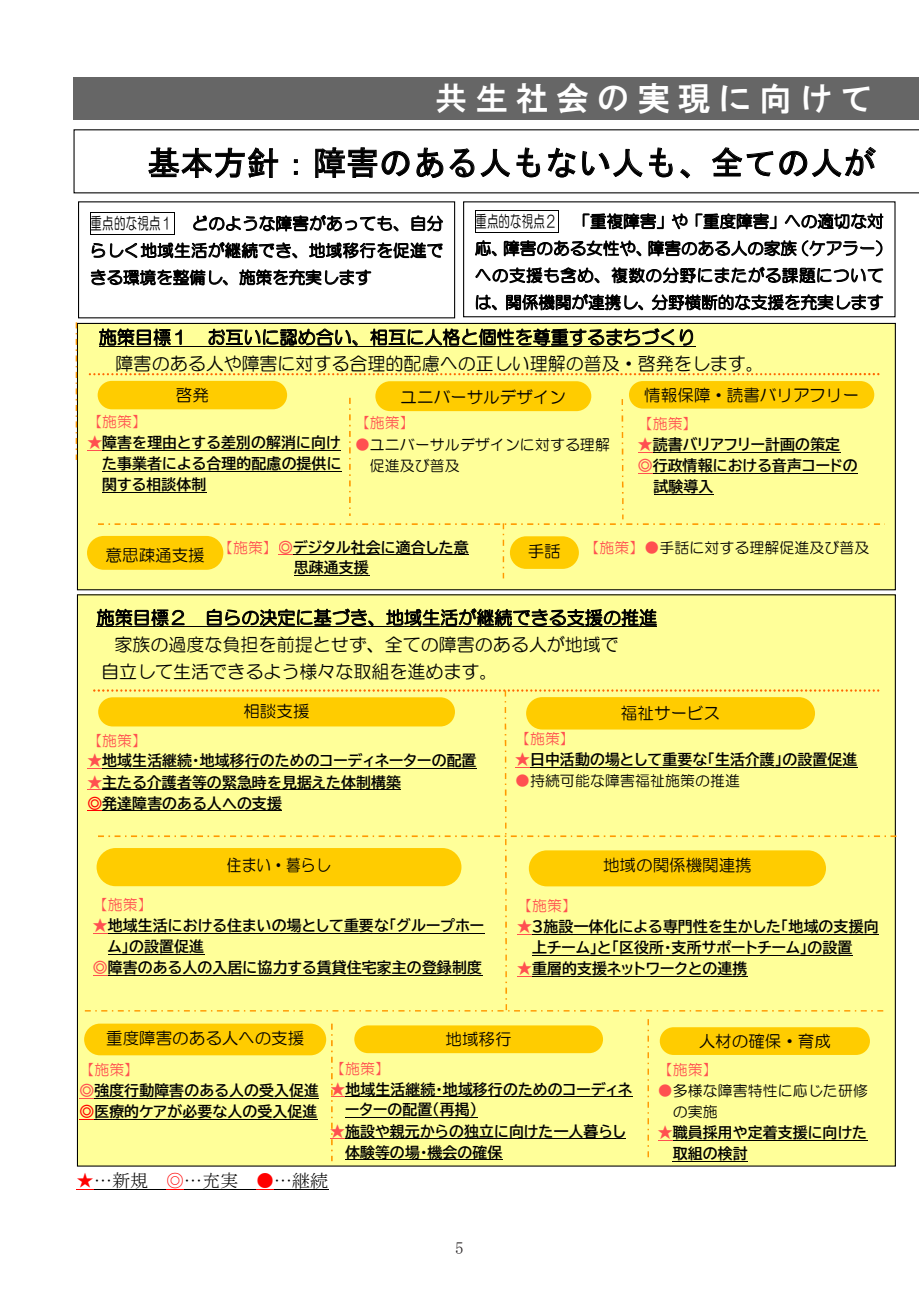
<style>
.page{position:relative;width:919px;height:1289px;background:#fff}
.page>*{position:absolute;margin:0;border:0;box-sizing:border-box;transform-origin:0 0}
.t1{font:32.85px "MS Gothic";letter-spacing:.01em;color:#000}
.t2{font:32.85px "HGS Gothic E";letter-spacing:.235em;color:#fff}
.t3{font:18px "HG Maru Gothic MPRO";color:#000}
.t4{font:18px "MS Mincho";color:#000}
.t5{font:16.95px "MS Mincho";color:#231f20}
.t6{font:16.5px/27px "HG Maru Gothic MPRO";letter-spacing:.005em;color:#000;text-align:justify}
.t7{font:16.5px "HG Maru Gothic MPRO";letter-spacing:.005em;color:#000;scale:.89 1}
.t8{font:14.85px/21px "BIZ UDP Gothic Bold";letter-spacing:.005em;color:#000}
.t9{font:14.85px/21px "HG Maru Gothic MPRO";letter-spacing:.005em;color:#000}
.t10{font:14.85px "HG Maru Gothic MPRO";letter-spacing:.005em;color:#ff5050}
.s1{font-size:16.35px}
.s2{color:#ff5050}
.s3{font-family:"HG Maru Gothic MPRO";color:#ff5050}
.s4{color:#f00}
</style>
<div class="page">
<div style="left:77px;top:323px;width:818px;height:266px;background:#ff9"></div>
<hr style="left:99px;top:346px;width:596px;height:1px;background:#000">
<div style="left:77px;top:595px;width:818px;height:570px;background:#ff9"></div>
<svg style="left:97px;top:609px;width:88px;height:17px"></svg>
<svg style="left:207px;top:608px;width:166px;height:18px"></svg>
<svg style="left:386px;top:608px;width:270px;height:18px"></svg>
<hr style="left:97px;top:626px;width:560px;height:1px;background:#000">
<div style="left:74px;top:77px;width:844px;height:42px;background:#666"></div>
<svg style="left:76px;top:1189px;width:18px;height:1px"></svg>
<hr style="left:94px;top:1189px;width:72px;height:1px;background:#000">
<svg style="left:166px;top:1189px;width:18px;height:1px"></svg>
<hr style="left:184px;top:1189px;width:72px;height:1px;background:#000">
<svg style="left:256px;top:1189px;width:18px;height:1px"></svg>
<hr style="left:274px;top:1189px;width:54px;height:1px;background:#000">
<svg style="left:73px;top:129px;width:845px;height:64px"></svg>
<svg style="left:148px;top:147px;width:130px;height:31px"></svg>
<svg style="left:294px;top:159px;width:4px;height:4px"></svg>
<svg style="left:294px;top:171px;width:4px;height:4px"></svg>
<svg style="left:315px;top:147px;width:95px;height:31px"></svg>
<svg style="left:416px;top:147px;width:27px;height:31px"></svg>
<svg style="left:449px;top:148px;width:25px;height:30px"></svg>
<svg style="left:480px;top:149px;width:30px;height:28px"></svg>
<svg style="left:516px;top:147px;width:24px;height:31px"></svg>
<svg style="left:547px;top:147px;width:29px;height:31px"></svg>
<svg style="left:582px;top:147px;width:91px;height:31px"></svg>
<svg style="left:679px;top:168px;width:11px;height:11px"></svg>
<svg style="left:711px;top:146px;width:165px;height:31px"></svg>
<svg style="left:90px;top:204px;width:793px;height:142px"></svg>
<div style="left:98px;top:381px;width:189px;height:28px;background:#fc0;border-radius:14px"></div>
<div style="left:629px;top:381px;width:245px;height:27px;background:#fc0;border-radius:14px"></div>
<div style="left:375px;top:381px;width:216px;height:30px;background:#fc0;border-radius:15px"></div>
<svg style="left:89px;top:373px;width:790px;height:2px"></svg>
<svg style="left:76px;top:322px;width:1px;height:138px"></svg>
<svg style="left:87px;top:398px;width:798px;height:180px"></svg>
<div style="left:84px;top:1023px;width:242px;height:32px;background:#fc0;border-radius:16px"></div>
<div style="left:354px;top:1025px;width:249px;height:28px;background:#fc0;border-radius:14px"></div>
<div style="left:659px;top:1027px;width:210px;height:27px;background:#fc0;border-radius:14px"></div>
<svg style="left:79px;top:1098px;width:15px;height:1px"></svg>
<hr style="left:94px;top:1098px;width:225px;height:1px;background:#000">
<svg style="left:79px;top:1119px;width:15px;height:1px"></svg>
<hr style="left:94px;top:1119px;width:223px;height:1px;background:#000">
<hr style="left:345px;top:1096px;width:287px;height:1px;background:#000">
<hr style="left:345px;top:1117px;width:132px;height:1px;background:#000">
<hr style="left:345px;top:1138px;width:281px;height:1px;background:#000">
<hr style="left:345px;top:1159px;width:157px;height:1px;background:#000">
<hr style="left:673px;top:1139px;width:194px;height:1px;background:#000">
<hr style="left:673px;top:1160px;width:75px;height:1px;background:#000">
<svg style="left:330px;top:1023px;width:15px;height:138px"></svg>
<svg style="left:647px;top:1019px;width:2px;height:138px"></svg>
<svg style="left:85px;top:689px;width:811px;height:322px"></svg>
<p class="t2" style="left:435px;top:81px;width:439px">共生社会の実現に向けて</p>
<p class="t1" style="left:147px;top:146px;width:730px">基本方針：障害のある人もない人も、全ての人が</p>
<p class="t6" style="left:475px;top:208px;width:418px;text-align:left"><span class="s1">重点的な視点２</span> 「重複障害」や「重度障害」への適切な対応、障害のある女性や、障害のある人の家族（ケアラー）への支援も含め、複数の分野にまたがる課題については、関係機関が連携し、分野横断的な支援を充実します</p>
<p class="t6" style="left:90px;top:210px;width:355px"><span class="s1">重点的な視点１</span> どのような障害があっても、自分らしく地域生活が継続でき、地域移行を促進できる環境を整備し、施策を充実します</p>
<p class="t3" style="left:99px;top:328px;width:598px">施策目標１ お互いに認め合い、相互に人格と個性を尊重するまちづくり</p>
<p class="t3" style="left:116px;top:355px;width:649px">障害のある人や障害に対する合理的配慮への正しい理解の普及・啓発をします。</p>
<p class="t6" style="left:176px;top:381px;width:35px">啓発</p>
<p class="t10" style="left:87px;top:414px;width:61px">【施策】</p>
<p class="t8" style="left:102px;top:431px;width:240px;text-align:justify;text-indent:-15px"><span class="s2">★</span>障害を理由とする差別の解消に向けた事業者による合理的配慮の提供に関する相談体制</p>
<p class="t6" style="left:400px;top:383px;width:167px">ユニバーサルデザイン</p>
<p class="t10" style="left:355px;top:415px;width:61px">【施策】</p>
<p class="t9" style="left:370px;top:433px;width:241px;text-indent:-15px"><span class="s2">●</span>ユニバーサルデザインに対する理解促進及び普及</p>
<p class="t6" style="left:644px;top:381px;width:216px">情報保障・読書バリアフリー</p>
<p class="t10" style="left:637px;top:416px;width:61px">【施策】</p>
<p class="t8" style="left:637px;top:434px;width:204px"><span class="s2">★</span>読書バリアフリー計画の策定</p>
<p class="t8" style="left:637px;top:455px;width:221px"><span class="s2">◎</span>行政情報における音声コードの</p>
<p class="t8" style="left:653px;top:476px;width:61px">試験導入</p>
<p class="t6" style="left:106px;top:542px;width:101px">意思疎通支援</p>
<p class="t8" style="left:294px;top:536px;width:176px;text-indent:-76px"><span class="s3">【施策】</span><span class="s2">◎</span>デジタル社会に適合した意思疎通支援</p>
<p class="t6" style="left:527px;top:537px;width:35px">手話</p>
<p class="t9" style="left:584px;top:536px;width:286px"><span class="s2">【施策】●</span>手話に対する理解促進及び普及</p>
<p class="t3" style="left:97px;top:608px;width:562px">施策目標２ 自らの決定に基づき、地域生活が継続できる支援の推進</p>
<p class="t3" style="left:115px;top:635px;width:505px">家族の過度な負担を前提とせず、全ての障害のある人が地域で</p>
<p class="t3" style="left:101px;top:662px;width:397px">自立して生活できるよう様々な取組を進めます。</p>
<p class="t6" style="left:243px;top:698px;width:68px">相談支援</p>
<p class="t10" style="left:87px;top:732px;width:61px">【施策】</p>
<p class="t8" style="left:87px;top:750px;width:390px"><span class="s2">★</span>地域生活継続・地域移行のためのコーディネーターの配置</p>
<p class="t8" style="left:87px;top:771px;width:315px"><span class="s2">★</span>主たる介護者等の緊急時を見据えた体制構築<span class="s4">◎</span>発達障害のある人への支援</p>
<p class="t7" style="left:227px;top:856px;width:118px">住まい・暮らし</p>
<p class="t10" style="left:93px;top:897px;width:61px">【施策】</p>
<p class="t8" style="left:93px;top:914px;width:393px"><span class="s2">★</span>地域生活における住まいの場として重要な「グループホー</p>
<p class="t8" style="left:108px;top:935px;width:98px">ム」の設置促進</p>
<p class="t8" style="left:93px;top:956px;width:390px"><span class="s2">◎</span>障害のある人の入居に協力する賃貸住宅家主の登録制度</p>
<p class="t6" style="left:620px;top:699px;width:101px">福祉サービス</p>
<p class="t10" style="left:515px;top:731px;width:61px">【施策】</p>
<p class="t8" style="left:515px;top:749px;width:344px"><span class="s2">★</span>日中活動の場として重要な「生活介護」の設置促進</p>
<p class="t9" style="left:515px;top:770px;width:226px"><span class="s2">●</span>持続可能な障害福祉施策の推進</p>
<p class="t6" style="left:603px;top:852px;width:150px">地域の関係機関連携</p>
<p class="t10" style="left:517px;top:898px;width:61px">【施策】</p>
<p class="t8" style="left:532px;top:915px;width:348px;text-indent:-15px"><span class="s2">★</span>３施設一体化による専門性を生かした「地域の支援向上チーム」と「区役所・支所サポートチーム」の設置</p>
<p class="t8" style="left:517px;top:957px;width:231px"><span class="s2">★</span>重層的支援ネットワークとの連携</p>
<p class="t6" style="left:106px;top:1024px;width:199px">重度障害のある人への支援</p>
<p class="t6" style="left:445px;top:1025px;width:68px">地域移行</p>
<p class="t6" style="left:698px;top:1027px;width:134px">人材の確保・育成</p>
<p class="t8" style="left:79px;top:1059px;width:241px"><span class="s3">【施策】<br></span><span class="s2">◎</span>強度行動障害のある人の受入促進<span class="s4">◎</span>医療的ケアが必要な人の受入促進</p>
<p class="t10" style="left:330px;top:1060px;width:61px">【施策】</p>
<p class="t8" style="left:345px;top:1078px;width:288px;text-indent:-15px"><span class="s2">★</span>地域生活継続・地域移行のためのコーディネーターの配置（再掲）</p>
<p class="t8" style="left:345px;top:1120px;width:282px;text-indent:-15px"><span class="s2">★</span>施設や親元からの独立に向けた一人暮らし体験等の場・機会の確保</p>
<p class="t4" style="left:76px;top:1171px;width:254px"><span class="s4">★</span>…新規 <span class="s4">◎</span>…充実 <span class="s4">●</span>…継続</p>
<p class="t5" style="left:455px;top:1239px;width:10px">5</p>
<p class="t10" style="left:658px;top:1061px;width:61px">【施策】</p>
<p class="t9" style="left:672px;top:1079px;width:196px;text-indent:-15px"><span class="s2">●</span>多様な障害特性に応じた研修の実施</p>
<p class="t8" style="left:673px;top:1121px;width:196px;text-indent:-15px"><span class="s2">★</span>職員採用や定着支援に向けた取組の検討</p>
</div>
